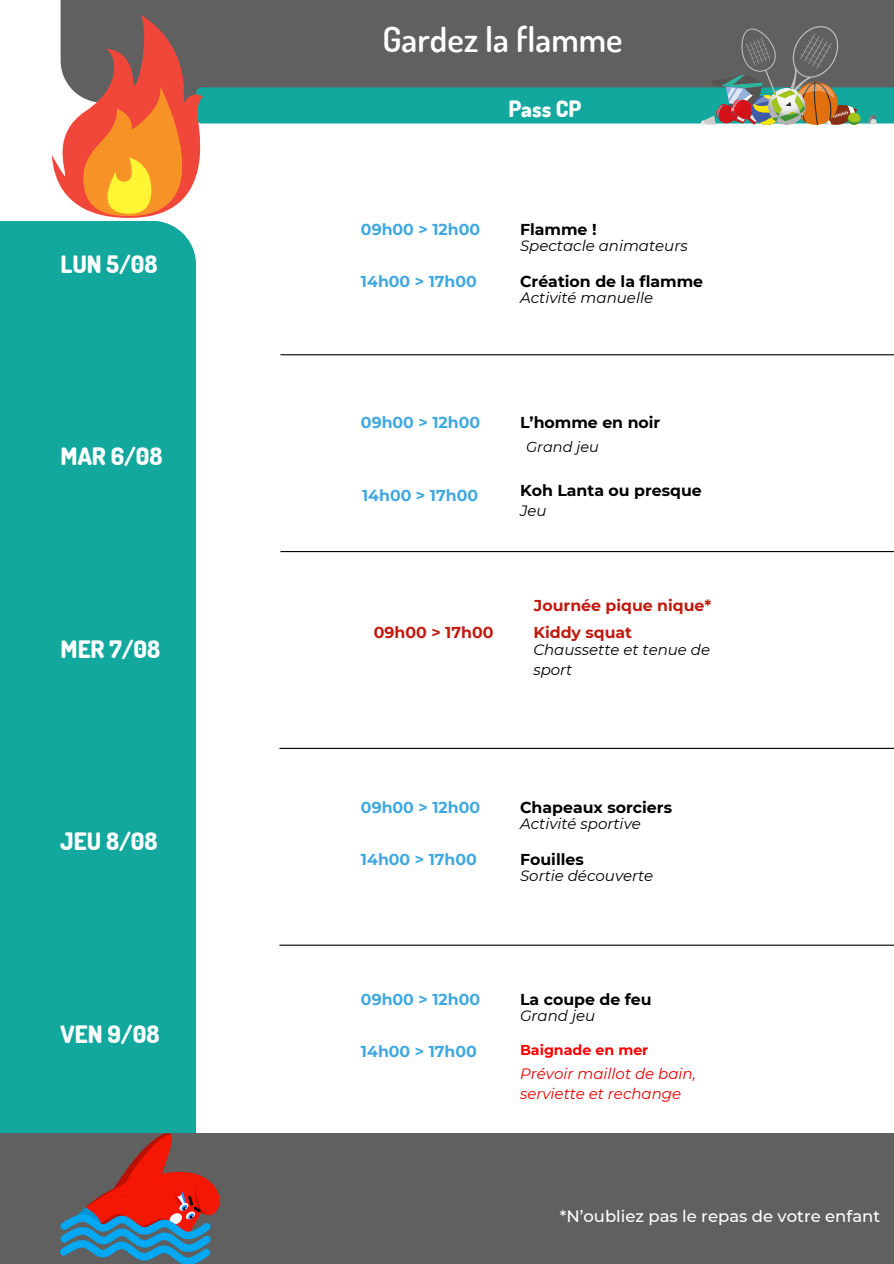
<style>
.page{position:relative;width:894px;height:1264px;background:#fff}
.page>*{position:absolute;margin:0;border:0;box-sizing:border-box;transform-origin:0 0}
.t1{font:600 34.5px "Dosis";color:#fff}
.t2{font:800 24px "Dosis";color:#fff}
.t3{font:800 22.5px "Dosis";color:#fff}
.t4{font:500 16.5px "Montserrat";color:#fff}
.t5{font:700 15.75px "Montserrat";color:#000}
.t6{font:700 15.75px "Montserrat";color:#3fa8de}
.t7{font:700 15.75px "Montserrat";color:#c11a0f}
.t8{font:italic 15px/20.2px "Montserrat";color:#000}
.t9{font:italic 15px/20.2px "Montserrat";color:#e80000}
.t10{font:italic 14.55px "Montserrat";color:#000}
.t11{font:700 14.25px "Montserrat";color:#f00}
</style>
<div class="page">
<div style="left:0;top:221px;width:196px;height:911px;background:#13a89e"></div>
<div style="left:0;top:1132px;width:893px;height:131px;background:#606060"></div>
<div style="left:61px;top:0;width:832px;height:103px;background:#606060"></div>
<hr style="left:281px;top:354px;width:612px;height:1px;background:#000">
<hr style="left:281px;top:551px;width:612px;height:1px;background:#000">
<hr style="left:280px;top:747px;width:613px;height:2px;background:#000">
<hr style="left:280px;top:944px;width:613px;height:1px;background:#000">
<img style="left:61px;top:1133px;width:158px;height:130px">
<svg style="left:52px;top:15px;width:841px;height:203px"></svg>
<h4 class="t2" style="left:61px;top:248px;width:99px">LUN 5/08</h4>
<h5 class="t2" style="left:61px;top:440px;width:104px">MAR 6/08</h5>
<h4 class="t2" style="left:61px;top:633px;width:101px">MER 7/08</h4>
<h4 class="t2" style="left:61px;top:825px;width:99px">JEU 8/08</h4>
<h5 class="t2" style="left:61px;top:1018px;width:100px">VEN 9/08</h5>
<h4 class="t1" style="left:382px;top:17px;width:241px">Gardez la flamme</h4>
<h4 class="t3" style="left:508px;top:94px;width:74px">Pass CP</h4>
<h2 class="t6" style="left:361px;top:220px;width:121px">09h00 &gt; 12h00</h2>
<h4 class="t6" style="left:361px;top:272px;width:117px">14h00 &gt; 17h00</h4>
<h4 class="t5" style="left:520px;top:220px;width:78px">Flamme !</h4>
<h5 class="t5" style="left:520px;top:272px;width:184px">Création de la flamme</h5>
<h4 class="t8" style="left:520px;top:236px;width:169px">Spectacle animateurs</h4>
<h4 class="t8" style="left:520px;top:288px;width:135px">Activité manuelle</h4>
<p class="t6" style="left:361px;top:412px;width:121px">09h00 &gt; 12h00</p>
<h3 class="t6" style="left:362px;top:486px;width:117px">14h00 &gt; 17h00</h3>
<h2 class="t5" style="left:520px;top:412px;width:142px">L’homme en noir</h2>
<h2 class="t10" style="left:526px;top:438px;width:74px">Grand jeu</h2>
<h2 class="t5" style="left:520px;top:481px;width:183px">Koh Lanta ou presque</h2>
<h2 class="t8" style="left:520px;top:501px;width:28px">Jeu</h2>
<h5 class="t7" style="left:533px;top:595px;width:179px">Journée pique nique*</h5>
<h5 class="t7" style="left:374px;top:623px;width:121px">09h00 &gt; 17h00</h5>
<h4 class="t7" style="left:533px;top:623px;width:100px">Kiddy squat</h4>
<h4 class="t8" style="left:533px;top:639px;width:178px">Chaussette et tenue de sport</h4>
<p class="t6" style="left:361px;top:797px;width:121px">09h00 &gt; 12h00</p>
<h4 class="t6" style="left:361px;top:849px;width:117px">14h00 &gt; 17h00</h4>
<h4 class="t5" style="left:520px;top:797px;width:153px">Chapeaux sorciers</h4>
<h5 class="t5" style="left:520px;top:849px;width:65px">Fouilles</h5>
<h4 class="t8" style="left:520px;top:813px;width:122px">Activité sportive</h4>
<h4 class="t8" style="left:520px;top:865px;width:135px">Sortie découverte</h4>
<h4 class="t6" style="left:361px;top:989px;width:121px">09h00 &gt; 12h00</h4>
<h5 class="t6" style="left:361px;top:1042px;width:117px">14h00 &gt; 17h00</h5>
<h4 class="t5" style="left:520px;top:989px;width:133px">La coupe de feu</h4>
<h4 class="t11" style="left:520px;top:1041px;width:130px">Baignade en mer</h4>
<h5 class="t8" style="left:520px;top:1005px;width:77px">Grand jeu</h5>
<h6 class="t9" style="left:520px;top:1063px;width:177px">Prévoir maillot de bain, serviette et rechange</h6>
<p class="t4" style="left:559px;top:1206px;width:322px">*N’oubliez pas le repas de votre enfant</p>
</div>
